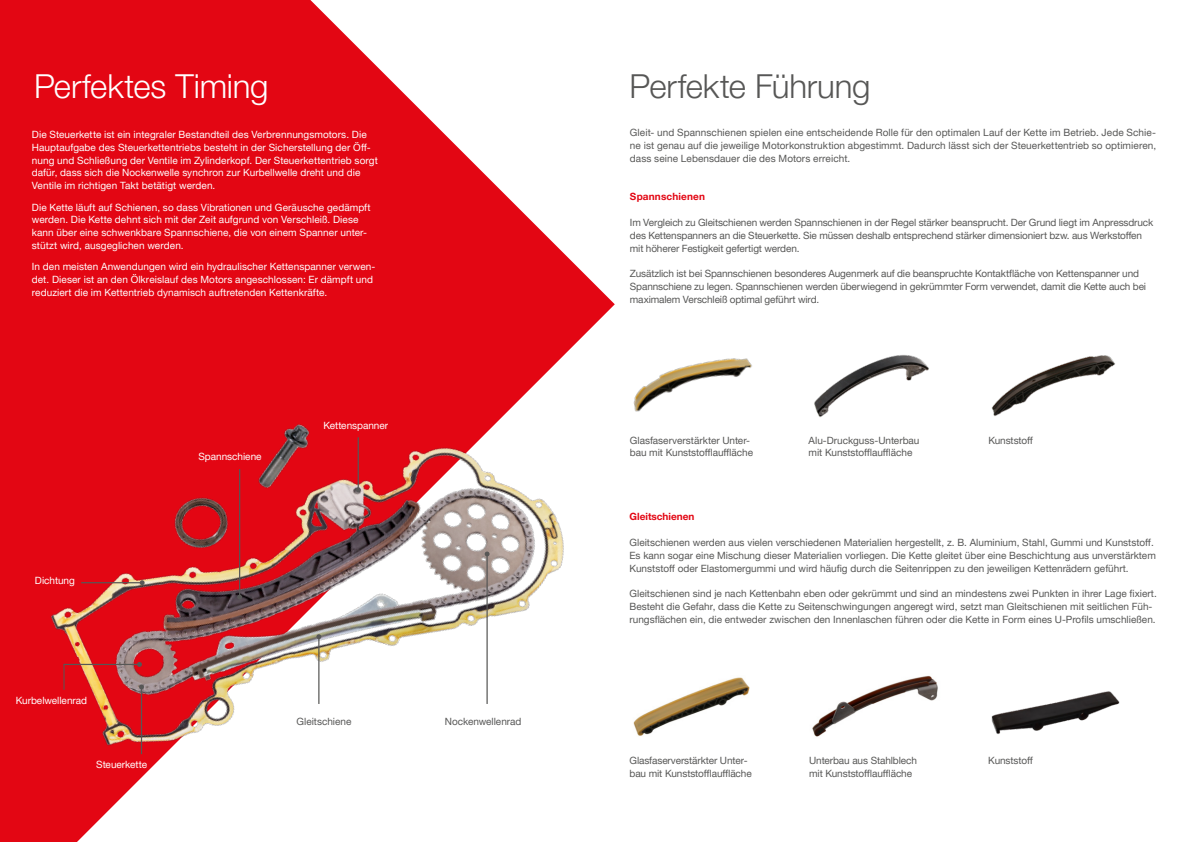
<style>
.page{position:relative;width:1191px;height:842px;background:#fff}
.page>*{position:absolute;margin:0;border:0;box-sizing:border-box;transform-origin:0 0}
.t1{font:33px "Helvetica Neue World 45 Lt";letter-spacing:-.005em;color:#fff}
.t2{font:33px "Helvetica Neue World 45 Lt";letter-spacing:-.005em;color:#575756}
.t3{font:10px/12.8px "Helvetica Neue World 55 Roman";letter-spacing:-.005em;color:#575756}
.t4{font:10px/12.8px "Helvetica Neue World 55 Roman";letter-spacing:.005em;color:#fff}
.t5{font:700 10px "Helvetica Neue World 75";letter-spacing:.005em;color:#e30613}
</style>
<div class="page">
<svg style="left:0;top:0;width:615px;height:306px;fill:#e30613"></svg>
<img style="left:814px;top:355px;width:115px;height:62px">
<img style="left:992px;top:355px;width:123px;height:61px">
<img style="left:633px;top:358px;width:119px;height:54px">
<img style="left:633px;top:677px;width:117px;height:59px">
<img style="left:812px;top:675px;width:126px;height:62px">
<img style="left:991px;top:691px;width:129px;height:43px">
<img style="left:0;top:292px;width:613px;height:550px">
<hr style="left:81px;top:582px;width:61px;height:1px;background:#575756">
<svg style="left:140px;top:580px;width:5px;height:5px"></svg>
<hr style="left:64px;top:664px;width:75px;height:1px;background:#575756">
<svg style="left:137px;top:662px;width:5px;height:5px"></svg>
<hr style="left:318px;top:637px;width:1px;height:67px;background:#575756">
<svg style="left:316px;top:634px;width:5px;height:5px"></svg>
<hr style="left:357px;top:437px;width:2px;height:53px;background:#575756">
<svg style="left:356px;top:487px;width:5px;height:5px"></svg>
<hr style="left:239px;top:469px;width:1px;height:128px;background:#575756">
<svg style="left:237px;top:595px;width:5px;height:4px"></svg>
<hr style="left:486px;top:554px;width:2px;height:150px;background:#575756">
<svg style="left:484px;top:551px;width:5px;height:5px"></svg>
<hr style="left:141px;top:687px;width:1px;height:67px;background:#575756">
<svg style="left:139px;top:684px;width:5px;height:5px"></svg>
<svg style="left:64px;top:665px;width:1px;height:25px"></svg>
<h1 class="t1" style="left:34px;top:67px;width:236px">Perfektes Timing</h1>
<p class="t4" style="left:32px;top:128px;width:347px">Die Steuerkette ist ein integraler Bestandteil des Verbrennungsmotors. Die Hauptaufgabe des Steuerkettentriebs besteht in der Sicherstellung der Öff&shy;nung und Schließung der Ventile im Zylinderkopf. Der Steuerkettentrieb sorgt dafür, dass sich die Nockenwelle synchron zur Kurbellwelle dreht und die Ventile im richtigen Takt betätigt werden.</p>
<p class="t4" style="left:32px;top:201px;width:340px">Die Kette läuft auf Schienen, so dass Vibrationen und Geräusche gedämpft werden. Die Kette dehnt sich mit der Zeit aufgrund von Verschleiß. Diese kann über eine schwenkbare Spannschiene, die von einem Spanner unter&shy;stützt wird, ausgeglichen werden.</p>
<p class="t4" style="left:32px;top:260px;width:345px">In den meisten Anwendungen wird ein hydraulischer Kettenspanner verwen&shy;det. Dieser ist an den Ölkreislauf des Motors angeschlossen: Er dämpft und reduziert die im Kettentrieb dynamisch auftretenden Kettenkräfte.</p>
<p class="t4" style="left:35px;top:574px;width:41px">Dichtung</p>
<p class="t4" style="left:16px;top:695px;width:73px">Kurbelwellenrad</p>
<p class="t4" style="left:96px;top:758px;width:52px">Steuerkette</p>
<p class="t4" style="left:198px;top:450px;width:65px">Spannschiene</p>
<p class="t4" style="left:323px;top:419px;width:66px">Kettenspanner</p>
<p class="t3" style="left:297px;top:715px;width:56px">Gleitschiene</p>
<p class="t3" style="left:445px;top:715px;width:78px">Nockenwellenrad</p>
<h1 class="t2" style="left:629px;top:67px;width:242px">Perfekte Führung</h1>
<p class="t3" style="left:630px;top:127px;width:528px;text-align:justify">Gleit- und Spannschienen spielen eine entscheidende Rolle für den optimalen Lauf der Kette im Betrieb. Jede Schie&shy;ne ist genau auf die jeweilige Motorkonstruktion abgestimmt. Dadurch lässt sich der Steuerkettentrieb so optimieren, dass seine Lebensdauer die des Motors erreicht.</p>
<p class="t5" style="left:630px;top:191px;width:77px">Spannschienen</p>
<p class="t3" style="left:630px;top:216px;width:525px">Im Vergleich zu Gleitschienen werden Spannschienen in der Regel stärker beansprucht. Der Grund liegt im Anpressdruck des Kettenspanners an die Steuerkette. Sie müssen deshalb entsprechend stärker dimensioniert bzw. aus Werkstoffen mit höherer Festigkeit gefertigt werden.</p>
<p class="t3" style="left:630px;top:267px;width:518px">Zusätzlich ist bei Spannschienen besonderes Augenmerk auf die beanspruchte Kontaktfläche von Kettenspanner und<br>Spannschiene zu legen. Spannschienen werden überwiegend in gekrümmter Form verwendet, damit die Kette auch bei maximalem Verschleiß optimal geführt wird.</p>
<p class="t3" style="left:630px;top:434px;width:125px">Glasfaserverstärkter Unter&shy;bau mit Kunststofflauffläche</p>
<p class="t3" style="left:988px;top:434px;width:46px">Kunststoff</p>
<p class="t3" style="left:808px;top:434px;width:112px">Alu-Druckguss-Unterbau mit Kunststofflauffläche</p>
<p class="t5" style="left:629px;top:511px;width:66px">Gleitschienen</p>
<p class="t3" style="left:629px;top:536px;width:528px">Gleitschienen werden aus vielen verschiedenen Materialien hergestellt, z. B. Aluminium, Stahl, Gummi und Kunststoff.<br>Es kann sogar eine Mischung dieser Materialien vorliegen. Die Kette gleitet über eine Beschichtung aus unverstärktem<br>Kunststoff oder Elastomergummi und wird häufig durch die Seitenrippen zu den jeweiligen Kettenrädern geführt.</p>
<p class="t3" style="left:629px;top:587px;width:529px">Gleitschienen sind je nach Kettenbahn eben oder gekrümmt und sind an mindestens zwei Punkten in ihrer Lage fixiert.<br>Besteht die Gefahr, dass die Kette zu Seitenschwingungen angeregt wird, setzt man Gleitschienen mit seitlichen Füh&shy;rungsflächen ein, die entweder zwischen den Innenlaschen führen oder die Kette in Form eines U-Profils umschließen.</p>
<p class="t3" style="left:629px;top:754px;width:124px">Glasfaserverstärkter Unter&shy;bau mit Kunststofflauffläche</p>
<p class="t3" style="left:809px;top:754px;width:109px">Unterbau aus Stahlblech mit Kunststofflauffläche</p>
<p class="t3" style="left:988px;top:754px;width:46px">Kunststoff</p>
</div>
